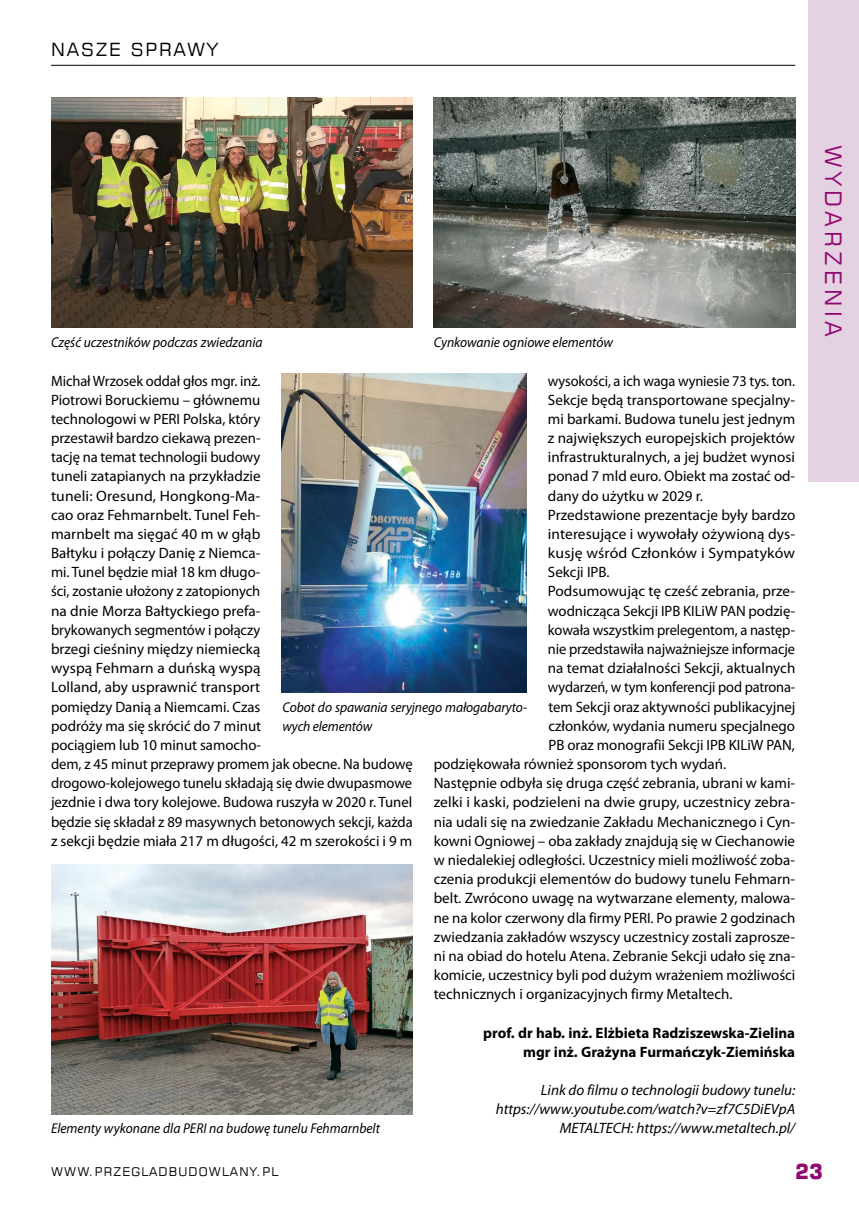
<style>
.page{position:relative;width:859px;height:1212px;background:#fff}
.page>*{position:absolute;margin:0;border:0;box-sizing:border-box;transform-origin:0 0}
.t1{font:22.5px "Square 721 EU";color:#920770}
.t2{font:700 21px "Square 721 EU";color:#920770;scale:.95 1}
.t3{font:18px "Square 721 EU";color:#000}
.t4{font:15px/19.2px "Myriad Pro";color:#000}
.t5{font:italic 15px/19.2px "Myriad Pro";color:#000;text-align:right}
.t6{font:15px "Myriad Pro";color:#000;scale:.96 1}
.t7{font:700 15px/19.2px "Myriad Pro";color:#000;text-align:right}
.t8{font:15px "Myriad Pro";color:#000;scale:1.05 1}
.t9{font:italic 14.25px/19.2px "Myriad Pro";color:#000;scale:.95 1}
.t10{font:12px "Square 721 EU";letter-spacing:.1em;color:#000}
</style>
<div class="page">
<div style="left:808px;top:0;width:51px;height:481px;background:#e4d1e1"></div>
<hr style="left:51px;top:65px;width:744px;height:1px;background:#000">
<img style="left:51px;top:98px;width:361px;height:230px">
<img style="left:434px;top:98px;width:361px;height:230px">
<img style="left:51px;top:865px;width:361px;height:249px">
<img style="left:282px;top:373px;width:245px;height:319px">
<p class="t3" style="left:51px;top:38px;width:58px">NASZE</p>
<p class="t3" style="left:131px;top:38px;width:30px">SPRAWY</p>
<p class="t9" style="left:51px;top:332px;width:224px">Część uczestników podczas zwiedzania</p>
<p class="t9" style="left:434px;top:332px;width:190px">Cynkowanie ogniowe elementów</p>
<p class="t4" style="left:51px;top:371px;width:363px">Michał Wrzosek oddał głos mgr. inż.<br>Piotrowi Boruckiemu – głównemu<br>technologowi w PERI Polska, który<br>przestawił bardzo ciekawą prezen-<br>tację na temat technologii budowy<br>tuneli zatapianych na przykładzie<br>tuneli: Oresund, Hongkong-Ma-<br>cao oraz Fehmarnbelt. Tunel Feh-<br>marnbelt ma sięgać 40 m w głąb<br>Bałtyku i połączy Danię z Niemca-<br>mi. Tunel będzie miał 18 km długo-<br>ści, zostanie ułożony z zatopionych<br>na dnie Morza Bałtyckiego prefa-<br>brykowanych segmentów i połączy<br>brzegi cieśniny między niemiecką<br>wyspą Fehmarn a duńską wyspą<br>Lolland, aby usprawnić transport<br>pomiędzy Danią a Niemcami. Czas<br>podróży ma się skrócić do 7 minut<br>pociągiem lub 10 minut samocho-<br>dem, z 45 minut przeprawy promem jak obecne. Na budowę drogowo-kolejowego tunelu składają się dwie dwupasmowe jezdnie i dwa tory kolejowe. Budowa ruszyła w 2020 r. Tunel będzie się składał z 89 masywnych betonowych sekcji, każda z sekcji będzie miała 217 m długości, 42 m szerokości i 9 m</p>
<p class="t6" style="left:548px;top:371px;width:259px">wysokości, a ich waga wyniesie 73 tys. ton.</p>
<p class="t4" style="left:548px;top:390px;width:249px">Sekcje będą transportowane specjalny-</p>
<p class="t4" style="left:548px;top:409px;width:249px">mi barkami. Budowa tunelu jest jednym</p>
<p class="t4" style="left:548px;top:428px;width:249px">z największych europejskich projektów</p>
<p class="t4" style="left:548px;top:447px;width:249px">infrastrukturalnych, a jej budżet wynosi</p>
<p class="t4" style="left:548px;top:466px;width:249px">ponad 7 mld euro. Obiekt ma zostać od-</p>
<p class="t4" style="left:548px;top:486px;width:156px">dany do użytku w 2029 r.</p>
<p class="t4" style="left:548px;top:505px;width:249px">Przedstawione prezentacje były bardzo</p>
<p class="t4" style="left:548px;top:524px;width:249px">interesujące i wywołały ożywioną dys-</p>
<p class="t8" style="left:548px;top:544px;width:237px">kusję wśród Członków i Sympatyków</p>
<p class="t4" style="left:548px;top:562px;width:63px">Sekcji IPB.</p>
<p class="t4" style="left:548px;top:582px;width:249px">Podsumowując tę cześć zebrania, prze-</p>
<p class="t4" style="left:548px;top:601px;width:249px">wodnicząca Sekcji IPB KILiW PAN podzię-</p>
<p class="t4" style="left:548px;top:620px;width:249px">kowała wszystkim prelegentom, a następ-</p>
<p class="t6" style="left:548px;top:640px;width:259px">nie przedstawiła najważniejsze informacje</p>
<p class="t4" style="left:548px;top:658px;width:249px">na temat działalności Sekcji, aktualnych</p>
<p class="t6" style="left:548px;top:678px;width:259px">wydarzeń, w tym konferencji pod patrona-</p>
<p class="t4" style="left:549px;top:697px;width:248px">tem Sekcji oraz aktywności publikacyjnej</p>
<p class="t4" style="left:549px;top:716px;width:248px">członków, wydania numeru specjalnego</p>
<p class="t4" style="left:549px;top:735px;width:248px">PB oraz monografii Sekcji IPB KILiW PAN,</p>
<p class="t4" style="left:434px;top:754px;width:294px">podziękowała również sponsorom tych wydań.</p>
<p class="t4" style="left:434px;top:773px;width:363px">Następnie odbyła się druga część zebrania, ubrani w kami-</p>
<p class="t4" style="left:434px;top:792px;width:363px">zelki i kaski, podzieleni na dwie grupy, uczestnicy zebra-</p>
<p class="t4" style="left:434px;top:812px;width:363px">nia udali się na zwiedzanie Zakładu Mechanicznego i Cyn-</p>
<p class="t4" style="left:434px;top:831px;width:363px">kowni Ogniowej – oba zakłady znajdują się w Ciechanowie</p>
<p class="t4" style="left:434px;top:850px;width:363px">w niedalekiej odległości. Uczestnicy mieli możliwość zoba-</p>
<p class="t4" style="left:434px;top:869px;width:363px">czenia produkcji elementów do budowy tunelu Fehmarn-</p>
<p class="t4" style="left:434px;top:888px;width:363px">belt. Zwrócono uwagę na wytwarzane elementy, malowa-</p>
<p class="t4" style="left:434px;top:908px;width:363px">ne na kolor czerwony dla firmy PERI. Po prawie 2 godzinach</p>
<p class="t4" style="left:434px;top:927px;width:363px">zwiedzania zakładów wszyscy uczestnicy zostali zaprosze-</p>
<p class="t4" style="left:434px;top:946px;width:363px">ni na obiad do hotelu Atena. Zebranie Sekcji udało się zna-</p>
<p class="t4" style="left:434px;top:965px;width:363px">komicie, uczestnicy byli pod dużym wrażeniem możliwości</p>
<p class="t4" style="left:434px;top:984px;width:300px">technicznych i organizacyjnych firmy Metaltech.</p>
<p class="t7" style="left:483px;top:1022px;width:314px">prof. dr hab. inż. Elżbieta Radziszewska-Zielina mgr inż. Grażyna Furmańczyk-Ziemińska</p>
<p class="t5" style="left:496px;top:1080px;width:301px">Link do filmu o technologii budowy tunelu: https://www.youtube.com/watch?v=zf7C5DiEVpA<br>METALTECH: https://www.metaltech.pl/</p>
<p class="t9" style="left:282px;top:697px;width:259px">Cobot do spawania seryjnego małogabaryto&shy;wych elementów</p>
<p class="t9" style="left:51px;top:1119px;width:348px">Elementy wykonane dla PERI na budowę tunelu Fehmarnbelt</p>
<h1 class="t1" style="left:847px;top:145px;width:193px;rotate:90deg">WYDARZENIA</h1>
<p class="t10" style="left:51px;top:1164px;width:229px">WWW.PRZEGLADBUDOWLANY.PL</p>
<h2 class="t2" style="left:795px;top:1158px;width:31px">23</h2>
</div>
